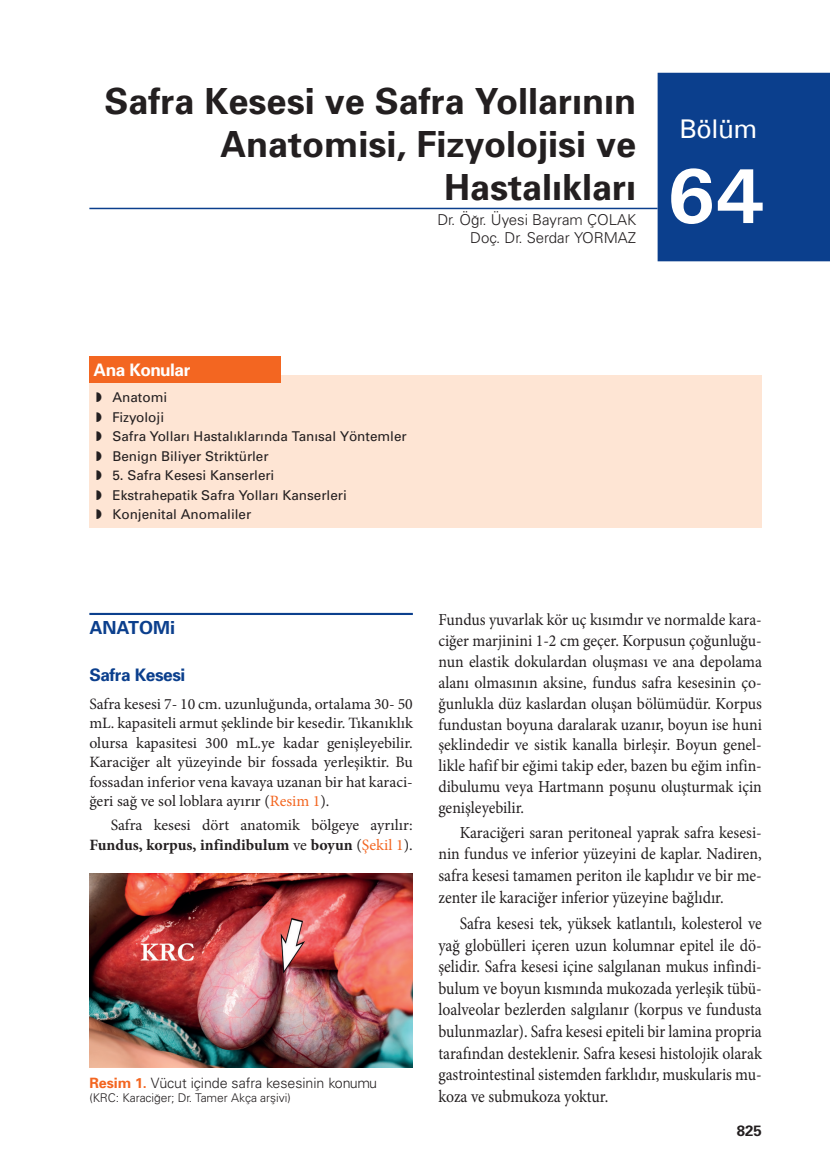
<style>
.page{position:relative;width:830px;height:1170px;background:#fff}
.page>*{position:absolute;margin:0;border:0;box-sizing:border-box;transform-origin:0 0}
.t1{font:700 78px "Univers";color:#fff}
.t2{font:36px/43.2px "Univers Bold Tr";color:#231f20;text-align:right}
.t3{font:500 27px "Univers";color:#fff}
.t4{font:18px "Univers Bold Tr";color:#0b3f8d}
.t5{font:17.4px/21.6px "Minion Pro";color:#231f20;scale:.9 1}
.t6{font:17.25px "Univers Bold Tr";letter-spacing:-.025em;color:#0b3f8d}
.t7{font:17.25px "Univers Bold Tr";letter-spacing:-.025em;color:#fff}
.t8{font:16.8px/20.9px "Minion Pro";color:#231f20;text-align:justify;scale:.94 1}
.t9{font:15.75px/19.5px "Minion Pro";color:#231f20;text-align:justify}
.t10{font:15px "Univers Light Tr";color:#231f20}
.t11{font:15px "Univers Bold Tr";color:#231f20}
.t12{font:14.25px "Univers Light Tr";letter-spacing:-.005em;color:#231f20}
.t13{font:13.5px/19.5px "Univers Tr";color:#231f20}
.t14{font:12px "Univers Light Tr";letter-spacing:-.005em;color:#231f20}
.s1{color:#f36621}
.s2{font-weight:700}
.s3{font-family:"Univers Bold Tr";color:#f36621}
</style>
<div class="page">
<div style="left:89px;top:375px;width:672px;height:153px;background:#fee5d4"></div>
<div style="left:657px;top:73px;width:172px;height:188px;background:#0b3f8d"></div>
<hr style="left:89px;top:208px;width:568px;height:1px;background:#0b3f8d">
<div style="left:89px;top:356px;width:192px;height:26px;background:#f36621"></div>
<hr style="left:89px;top:613px;width:323px;height:2px;background:#0b3f8d">
<img style="left:89px;top:873px;width:323px;height:193px">
<h2 class="t2" style="left:104px;top:78px;width:533px">Safra Kesesi ve Safra Yollarının<br>Anatomisi, Fizyolojisi ve</h2>
<h2 class="t2" style="left:444px;top:164px;width:194px">Hastalıkları</h2>
<p class="t10" style="left:470px;top:229px;width:167px">Doç. Dr. Serdar YORMAZ</p>
<p class="t10" style="left:437px;top:211px;width:200px">Dr. Öğr. Üyesi Bayram ÇOLAK</p>
<h3 class="t3" style="left:679px;top:111px;width:79px">Bölüm</h3>
<h1 class="t1" style="left:666px;top:146px;width:99px">64</h1>
<p class="t7" style="left:94px;top:358px;width:98px">Ana Konular</p>
<p class="t13" style="left:112px;top:387px;width:296px">Anatomi<br>Fizyoloji<br>Safra Yolları Hastalıklarında Tanısal Yöntemler<br>Benign Biliyer Striktürler</p>
<p class="t13" style="left:112px;top:465px;width:236px">5. Safra Kesesi Kanserleri<br>Ekstrahepatik Safra Yolları Kanserleri<br>Konjenital Anomaliler</p>
<p class="t4" style="left:89px;top:616px;width:87px">ANATOMi</p>
<p class="t6" style="left:89px;top:663px;width:97px">Safra Kesesi</p>
<p class="t9" style="left:89px;top:694px;width:325px">Safra kesesi 7- 10 cm. uzunluğunda, ortalama 30- 50 mL. kapasiteli armut şeklinde bir kesedir. Tıkanıklık olursa kapasitesi 300 mL.ye kadar genişleyebilir.<br>Karaciğer alt yüzeyinde bir fossada yerleşiktir. Bu fossadan inferior vena kavaya uzanan bir hat karaci&shy;ğeri sağ ve sol loblara ayırır (<span class="s1">Resim 1</span>).</p>
<p class="t9" style="left:89px;top:815px;width:325px;text-align:right">Safra kesesi dört anatomik bölgeye ayrılır:<br><span class="s2">Fundus, korpus, infindibulum</span> ve <span class="s2">boyun</span> (<span class="s1">Şekil 1</span>).</p>
<p class="t12" style="left:89px;top:1074px;width:289px"><span class="s3">Resim 1.</span> Vücut içinde safra kesesinin konumu</p>
<p class="t14" style="left:89px;top:1090px;width:203px">(KRC: Karaciğer; Dr. Tamer Akça arşivi)</p>
<p class="t8" style="left:438px;top:609px;width:345px">Fundus yuvarlak kör uç kısımdır ve normalde kara&shy;ciğer marjinini 1-2 cm geçer. Korpusun çoğunluğu&shy;nun elastik dokulardan oluşması ve ana depolama alanı olmasının aksine, fundus safra kesesinin ço&shy;ğunlukla düz kaslardan oluşan bölümüdür. Korpus fundustan boyuna daralarak uzanır, boyun ise huni şeklindedir ve sistik kanalla birleşir. Boyun genel&shy;likle hafif bir eğimi takip eder, bazen bu eğim infin&shy;dibulumu veya Hartmann poşunu oluşturmak için genişleyebilir.</p>
<p class="t8" style="left:438px;top:822px;width:345px;text-align:right">Karaciğeri saran peritoneal yaprak safra kesesi&shy;nin fundus ve inferior yüzeyini de kaplar. Nadiren,</p>
<p class="t5" style="left:438px;top:864px;width:361px">safra kesesi tamamen periton ile kaplıdır ve bir me&shy;zenter ile karaciğer inferior yüzeyine bağlıdır.</p>
<p class="t5" style="left:438px;top:912px;width:361px;text-align:justify;text-indent:21px">Safra kesesi tek, yüksek katlantılı, kolesterol ve yağ globülleri içeren uzun kolumnar epitel ile dö&shy;şelidir. Safra kesesi içine salgılanan mukus infindi&shy;bulum ve boyun kısmında mukozada yerleşik tübü&shy;loalveolar bezlerden salgılanır (korpus ve fundusta bulunmazlar). Safra kesesi epiteli bir lamina propria tarafından desteklenir. Safra kesesi histolojik olarak gastrointestinal sistemden farklıdır, muskularis mu&shy;koza ve submukoza yoktur.</p>
<p class="t11" style="left:736px;top:1120px;width:27px">825</p>
</div>
